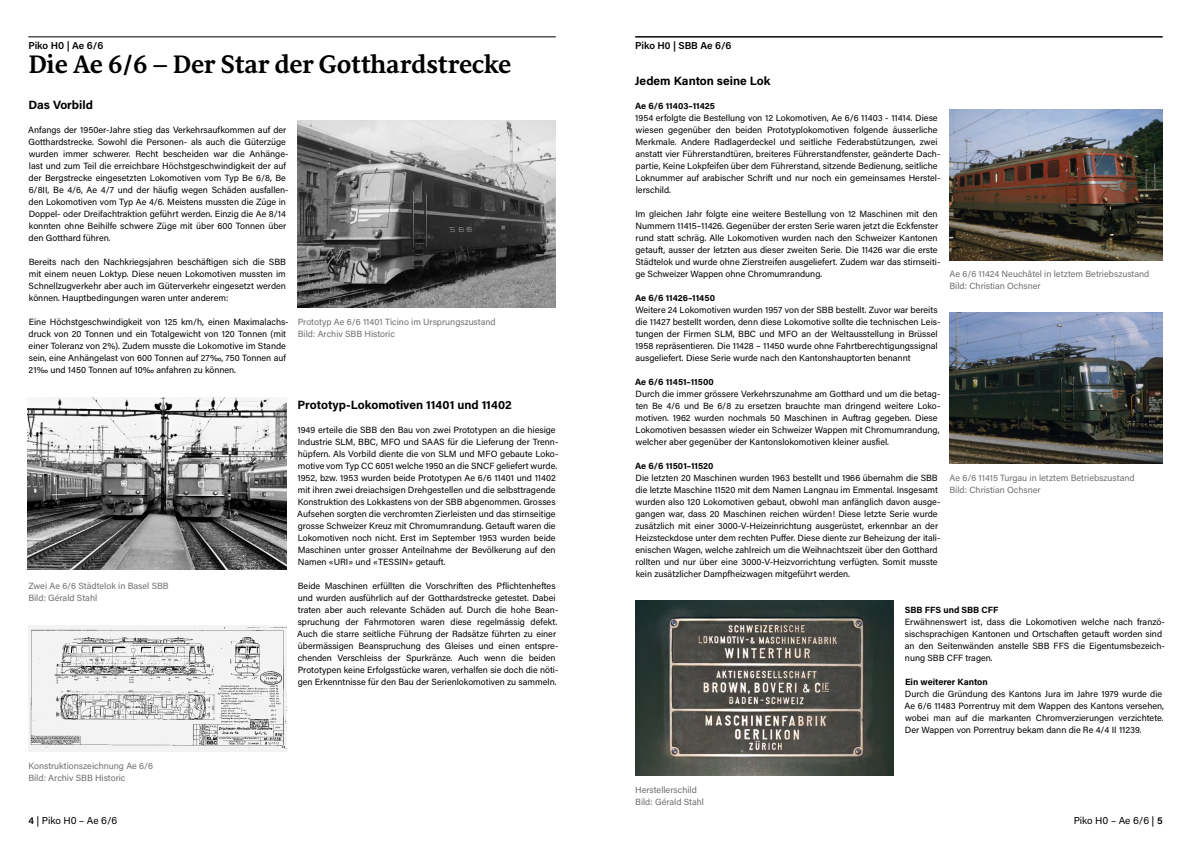
<style>
.page{position:relative;width:1191px;height:842px;background:#fff}
.page>*{position:absolute;margin:0;border:0;box-sizing:border-box;transform-origin:0 0}
.t1{font:700 26px "Sirba";letter-spacing:-.01em;color:#000}
.t2{font:700 12px "Acumin Pro";color:#000}
.t3{font:10px "Acumin Pro";color:#000}
.t4{font:600 10px "Acumin Pro";letter-spacing:-.005em;color:#000}
.t5{font:9px/12px "Acumin Pro";color:#000}
.t6{font:9px/12px "Acumin Pro";color:#706f6f}
.t7{font:700 9px "Acumin Pro";color:#000}
.s1{font-weight:600}
.s2{font-weight:500}
</style>
<div class="page">
<hr style="left:28px;top:36px;width:528px;height:1px;background:#000">
<hr style="left:635px;top:36px;width:527px;height:1px;background:#000">
<img style="left:298px;top:121px;width:258px;height:186px">
<img style="left:949px;top:109px;width:213px;height:151px">
<img style="left:949px;top:313px;width:213px;height:151px">
<img style="left:635px;top:601px;width:258px;height:174px">
<div style="left:28px;top:625px;width:259px;height:126px;background:#f3f3f3"></div>
<img style="left:28px;top:627px;width:259px;height:121px">
<img style="left:28px;top:397px;width:258px;height:172px">
<p class="t4" style="left:28px;top:38px;width:76px">Piko H0 | Ae 6/6</p>
<p class="t4" style="left:635px;top:38px;width:98px">Piko H0 | SBB Ae 6/6</p>
<h1 class="t1" style="left:28px;top:44px;width:484px">Die Ae 6/6 – Der Star der Gotthardstrecke</h1>
<h2 class="t2" style="left:29px;top:96px;width:66px">Das Vorbild</h2>
<p class="t5" style="left:28px;top:123px;width:262px">Anfangs der 1950er-Jahre stieg das Verkehrsaufkommen auf der Gotthardstrecke. Sowohl die Personen- als auch die Güterzüge wurden immer schwerer. Recht bescheiden war die Anhänge&shy;last und zum Teil die erreichbare Höchstgeschwindigkeit der auf der Bergstrecke eingesetzten Lokomotiven vom Typ Be 6/8, Be 6/8II, Be 4/6, Ae 4/7 und der häufig wegen Schäden ausfallen&shy;den Lokomotiven vom Typ Ae 4/6. Meistens mussten die Züge in Doppel- oder Dreifachtraktion geführt werden. Einzig die Ae 8/14 konnten ohne Beihilfe schwere Züge mit über 600 Tonnen über den Gotthard führen.</p>
<p class="t5" style="left:29px;top:255px;width:259px;text-align:justify">Bereits nach den Nachkriegsjahren beschäftigen sich die SBB mit einem neuen Loktyp. Diese neuen Lokomotiven mussten im Schnellzugverkehr aber auch im Güterverkehr eingesetzt werden können. Hauptbedingungen waren unter anderem:</p>
<p class="t5" style="left:29px;top:315px;width:261px">Eine Höchstgeschwindigkeit von 125 km/h, einen Maximalachs&shy;druck von 20 Tonnen und ein Totalgewicht von 120 Tonnen (mit einer Toleranz von 2%). Zudem musste die Lokomotive im Stande sein, eine Anhängelast von 600 Tonnen auf 27‰, 750 Tonnen auf 21‰ und 1450 Tonnen auf 10‰ anfahren zu können.</p>
<p class="t6" style="left:298px;top:315px;width:199px">Prototyp Ae 6/6 11401 Ticino im Ursprungszustand<br>Bild: Archiv SBB Historic</p>
<p class="t6" style="left:28px;top:579px;width:142px">Zwei Ae 6/6 Städtelok in Basel SBB<br>Bild: Gérald Stahl</p>
<h2 class="t2" style="left:297px;top:396px;width:216px">Prototyp-Lokomotiven 11401 und 11402</h2>
<p class="t5" style="left:297px;top:423px;width:263px">1949 erteile die SBB den Bau von zwei Prototypen an die hiesige Industrie SLM, BBC, MFO und SAAS für die Lieferung der Trenn&shy;hüpfern. Als Vorbild diente die von SLM und MFO gebaute Loko&shy;motive vom Typ CC 6051 welche 1950 an die SNCF geliefert wurde.<br>1952, bzw. 1953 wurden beide Prototypen Ae 6/6 11401 und 11402 mit ihren zwei dreiachsigen Drehgestellen und die selbsttragende Konstruktion des Lokkastens von der SBB abgenommen. Grosses Aufsehen sorgten die verchromten Zierleisten und das stirnseitige grosse Schweizer Kreuz mit Chromumrandung. Getauft waren die Lokomotiven noch nicht. Erst im September 1953 wurden beide Maschinen unter grosser Anteilnahme der Bevölkerung auf den Namen «URI» und «TESSIN» getauft.</p>
<p class="t5" style="left:297px;top:579px;width:263px">Beide Maschinen erfüllten die Vorschriften des Pflichtenheftes und wurden ausführlich auf der Gotthardstrecke getestet. Dabei traten aber auch relevante Schäden auf. Durch die hohe Bean&shy;spruchung der Fahrmotoren waren diese regelmässig defekt.<br>Auch die starre seitliche Führung der Radsätze führten zu einer übermässigen Beanspruchung des Gleises und einen entspre&shy;chenden Verschleiss der Spurkränze. Auch wenn die beiden Prototypen keine Erfolgsstücke waren, verhalfen sie doch die nöti&shy;gen Erkenntnisse für den Bau der Serienlokomotiven zu sammeln.</p>
<p class="t6" style="left:28px;top:759px;width:126px">Konstruktionszeichnung Ae 6/6<br>Bild: Archiv SBB Historic</p>
<h2 class="t2" style="left:635px;top:72px;width:137px">Jedem Kanton seine Lok</h2>
<p class="t7" style="left:635px;top:99px;width:81px">Ae 6/6 11403–11425</p>
<p class="t5" style="left:635px;top:111px;width:307px">1954 erfolgte die Bestellung von 12 Lokomotiven, Ae 6/6 11403 - 11414. Diese wiesen gegenüber den beiden Prototyplokomotiven folgende äusserliche Merkmale. Andere Radlagerdeckel und seitliche Federabstützungen, zwei anstatt vier Führerstandtüren, breiteres Führerstandfenster, geänderte Dach&shy;partie, Keine Lokpfeifen über dem Führerstand, sitzende Bedienung, seitliche Loknummer auf arabischer Schrift und nur noch ein gemeinsames Herstel&shy;lerschild.</p>
<p class="t5" style="left:635px;top:207px;width:306px">Im gleichen Jahr folgte eine weitere Bestellung von 12 Maschinen mit den Nummern 11415–11426. Gegenüber der ersten Serie waren jetzt die Eckfenster rund statt schräg. Alle Lokomotiven wurden nach den Schweizer Kantonen getauft, ausser der letzten aus dieser zweiten Serie. Die 11426 war die erste Städtelok und wurde ohne Zierstreifen ausgeliefert. Zudem war das stirnseiti&shy;ge Schweizer Wappen ohne Chromumrandung.</p>
<p class="t7" style="left:635px;top:291px;width:81px">Ae 6/6 11426–11450</p>
<p class="t5" style="left:635px;top:303px;width:307px">Weitere 24 Lokomotiven wurden 1957 von der SBB bestellt. Zuvor war bereits die 11427 bestellt worden, denn diese Lokomotive sollte die technischen Leis&shy;tungen der Firmen SLM, BBC und MFO an der Weltausstellung in Brüssel 1958 repräsentieren. Die 11428 – 11450 wurde ohne Fahrtberechtigungssignal ausgeliefert. Diese Serie wurde nach den Kantonshauptorten benannt</p>
<p class="t7" style="left:635px;top:375px;width:80px">Ae 6/6 11451–11500</p>
<p class="t5" style="left:635px;top:387px;width:306px">Durch die immer grössere Verkehrszunahme am Gotthard und um die betag&shy;ten Be 4/6 und Be 6/8 zu ersetzen brauchte man dringend weitere Loko&shy;motiven. 1962 wurden nochmals 50 Maschinen in Auftrag gegeben. Diese Lokomotiven besassen wieder ein Schweizer Wappen mit Chromumrandung, welcher aber gegenüber der Kantonslokomotiven kleiner ausfiel.</p>
<p class="t7" style="left:635px;top:459px;width:80px">Ae 6/6 11501–11520</p>
<p class="t5" style="left:635px;top:471px;width:306px">Die letzten 20 Maschinen wurden 1963 bestellt und 1966 übernahm die SBB die letzte Maschine 11520 mit dem Namen Langnau im Emmental. Insgesamt wurden also 120 Lokomotiven gebaut, obwohl man anfänglich davon ausge&shy;gangen war, dass 20 Maschinen reichen würden! Diese letzte Serie wurde zusätzlich mit einer 3000-V-Heizeinrichtung ausgerüstet, erkennbar an der Heizsteckdose unter dem rechten Puffer. Diese diente zur Beheizung der itali&shy;enischen Wagen, welche zahlreich um die Weihnachtszeit über den Gotthard rollten und nur über eine 3000-V-Heizvorrichtung verfügten. Somit musste kein zusätzlicher Dampfheizwagen mitgeführt werden.</p>
<p class="t6" style="left:949px;top:267px;width:201px">Ae 6/6 11424 Neuchâtel in letztem Betriebszustand<br>Bild: Christian Ochsner</p>
<p class="t6" style="left:949px;top:471px;width:187px">Ae 6/6 11415 Turgau in letztem Betriebszustand<br>Bild: Christian Ochsner</p>
<p class="t6" style="left:635px;top:783px;width:70px">Herstellerschild<br>Bild: Gérald Stahl</p>
<p class="t7" style="left:905px;top:603px;width:95px">SBB FFS und SBB CFF</p>
<p class="t5" style="left:905px;top:615px;width:261px">Erwähnenswert ist, dass die Lokomotiven welche nach franzö&shy;sischsprachigen Kantonen und Ortschaften getauft worden sind an den Seitenwänden anstelle SBB FFS die Eigentumsbezeich&shy;nung SBB CFF tragen.</p>
<p class="t7" style="left:905px;top:675px;width:84px">Ein weiterer Kanton</p>
<p class="t5" style="left:904px;top:687px;width:261px">Durch die Gründung des Kantons Jura im Jahre 1979 wurde die Ae 6/6 11483 Porrentruy mit dem Wappen des Kantons versehen, wobei man auf die markanten Chromverzierungen verzichtete.<br>Der Wappen von Porrentruy bekam dann die Re 4/4 II 11239.</p>
<p class="t3" style="left:28px;top:814px;width:90px"><span class="s1">4</span> <span class="s2">|</span> Piko H0 – Ae 6/6</p>
<p class="t3" style="left:1073px;top:814px;width:90px">Piko H0 – Ae 6/6 <span class="s2">|</span> <span class="s1">5</span></p>
</div>
